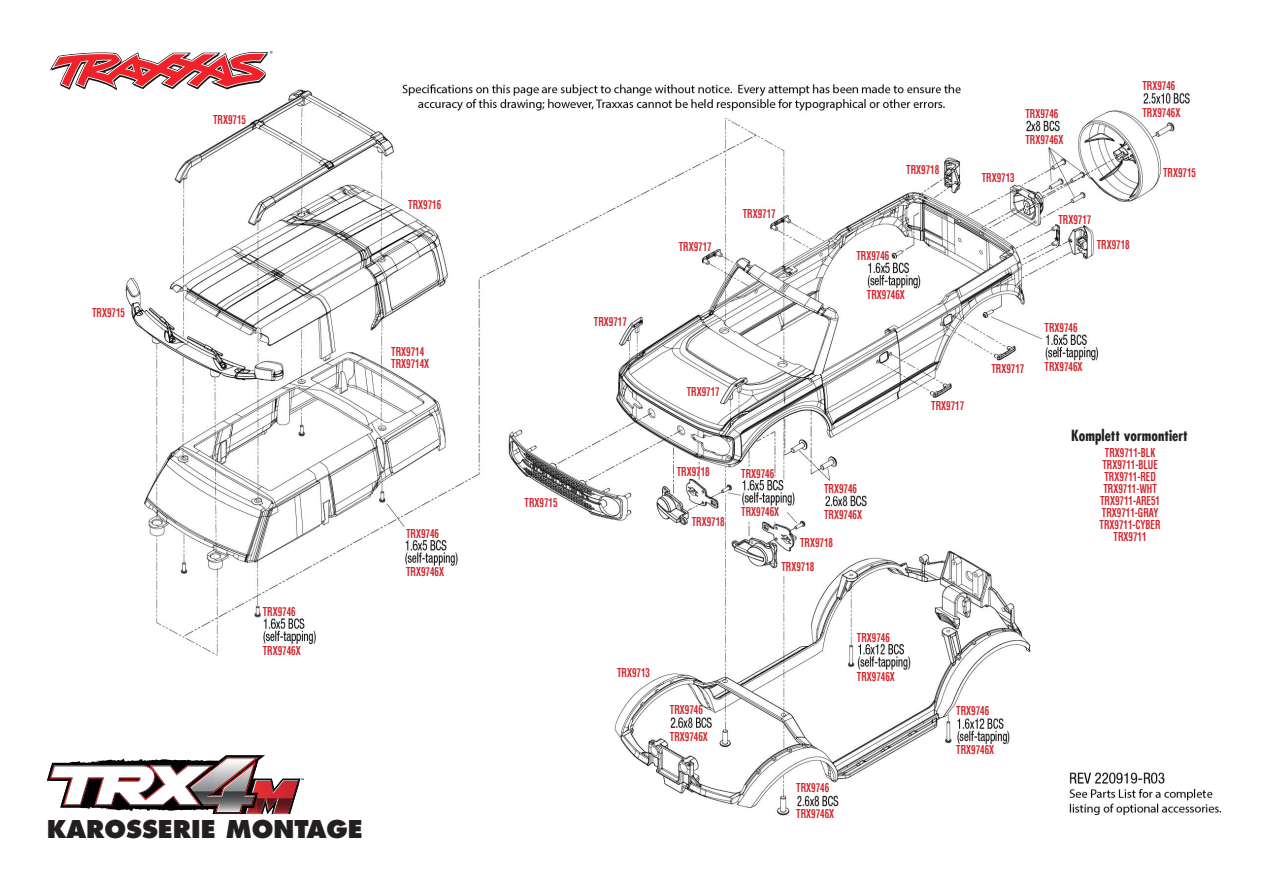
<style>
.page{position:relative;width:1263px;height:893px;background:#fff}
.page>*{position:absolute;margin:0;border:0;box-sizing:border-box;transform-origin:0 0}
.t1{font:800 24px "Futura LT";color:#231f20}
.t2{font:700 condensed 15px "Futura LT";color:#231f20}
.t3{font:700 condensed 12px/12px "Helvetica LT";color:#d1232a;scale:.75 1}
</style>
<div class="page">
<img style="left:46px;top:84px;width:1176px;height:732px">
<svg style="left:50px;top:51px;width:223px;height:39px"></svg>
<svg style="left:47px;top:755px;width:257px;height:59px"></svg>
<p class="t3" style="left:92px;top:306px;width:46px">TRX9715</p>
<p class="t3" style="left:213px;top:113px;width:46px">TRX9715</p>
<p class="t3" style="left:263px;top:606px;width:46px">TRX9746</p>
<p class="t3" style="left:263px;top:644px;width:52px">TRX9746X</p>
<p class="t3" style="left:408px;top:198px;width:46px">TRX9716</p>
<p class="t3" style="left:391px;top:345px;width:46px">TRX9714</p>
<p class="t3" style="left:391px;top:357px;width:52px">TRX9714X</p>
<p class="t3" style="left:406px;top:527px;width:46px">TRX9746</p>
<p class="t3" style="left:406px;top:566px;width:52px">TRX9746X</p>
<p class="t1" style="left:47px;top:814px;width:318px">KAROSSERIE MONTAGE</p>
<p class="t3" style="left:525px;top:497px;width:46px">TRX9715</p>
<p class="t3" style="left:594px;top:316px;width:46px">TRX9717</p>
<p class="t3" style="left:679px;top:240px;width:46px">TRX9717</p>
<p class="t3" style="left:743px;top:207px;width:46px">TRX9717</p>
<p class="t3" style="left:906px;top:164px;width:46px">TRX9718</p>
<p class="t3" style="left:856px;top:249px;width:46px">TRX9746</p>
<p class="t3" style="left:867px;top:289px;width:52px">TRX9746X</p>
<p class="t3" style="left:687px;top:386px;width:46px">TRX9717</p>
<p class="t3" style="left:677px;top:465px;width:46px">TRX9718</p>
<p class="t3" style="left:692px;top:516px;width:46px">TRX9718</p>
<p class="t3" style="left:741px;top:467px;width:46px">TRX9746</p>
<p class="t3" style="left:741px;top:506px;width:52px">TRX9746X</p>
<p class="t3" style="left:824px;top:482px;width:46px">TRX9746</p>
<p class="t3" style="left:824px;top:509px;width:52px">TRX9746X</p>
<p class="t3" style="left:800px;top:536px;width:46px">TRX9718</p>
<p class="t3" style="left:781px;top:560px;width:46px">TRX9718</p>
<p class="t3" style="left:931px;top:400px;width:46px">TRX9717</p>
<p class="t3" style="left:1025px;top:107px;width:46px">TRX9746</p>
<p class="t3" style="left:1025px;top:134px;width:52px">TRX9746X</p>
<p class="t3" style="left:982px;top:172px;width:46px">TRX9713</p>
<p class="t3" style="left:1058px;top:213px;width:46px">TRX9717</p>
<p class="t3" style="left:1097px;top:239px;width:46px">TRX9718</p>
<p class="t3" style="left:1142px;top:79px;width:46px">TRX9746</p>
<p class="t3" style="left:1142px;top:106px;width:52px">TRX9746X</p>
<p class="t3" style="left:1163px;top:167px;width:46px">TRX9715</p>
<p class="t3" style="left:991px;top:362px;width:46px">TRX9717</p>
<p class="t3" style="left:1044px;top:322px;width:46px">TRX9746</p>
<p class="t3" style="left:1044px;top:360px;width:52px">TRX9746X</p>
<p class="t2" style="left:1071px;top:426px;width:118px">Komplett vormontiert</p>
<p class="t3" style="left:1102px;top:446px;width:76px">TRX9711-BLK<br>TRX9711-BLUE</p>
<p class="t3" style="left:1104px;top:470px;width:70px">TRX9711-RED</p>
<p class="t3" style="left:1103px;top:482px;width:73px">TRX9711-WHT</p>
<p class="t3" style="left:1100px;top:494px;width:82px">TRX9711-ARE51<br>TRX9711-GRAY</p>
<p class="t3" style="left:1099px;top:518px;width:83px;text-align:center">TRX9711-CYBER<br>TRX9711</p>
<p class="t3" style="left:617px;top:666px;width:46px">TRX9713</p>
<p class="t3" style="left:670px;top:703px;width:46px">TRX9746</p>
<p class="t3" style="left:670px;top:730px;width:52px">TRX9746X</p>
<p class="t3" style="left:857px;top:632px;width:46px">TRX9746</p>
<p class="t3" style="left:857px;top:670px;width:52px">TRX9746X</p>
<p class="t3" style="left:796px;top:781px;width:46px">TRX9746</p>
<p class="t3" style="left:796px;top:808px;width:52px">TRX9746X</p>
<p class="t3" style="left:956px;top:705px;width:46px">TRX9746</p>
<p class="t3" style="left:956px;top:743px;width:52px">TRX9746X</p>
</div>
